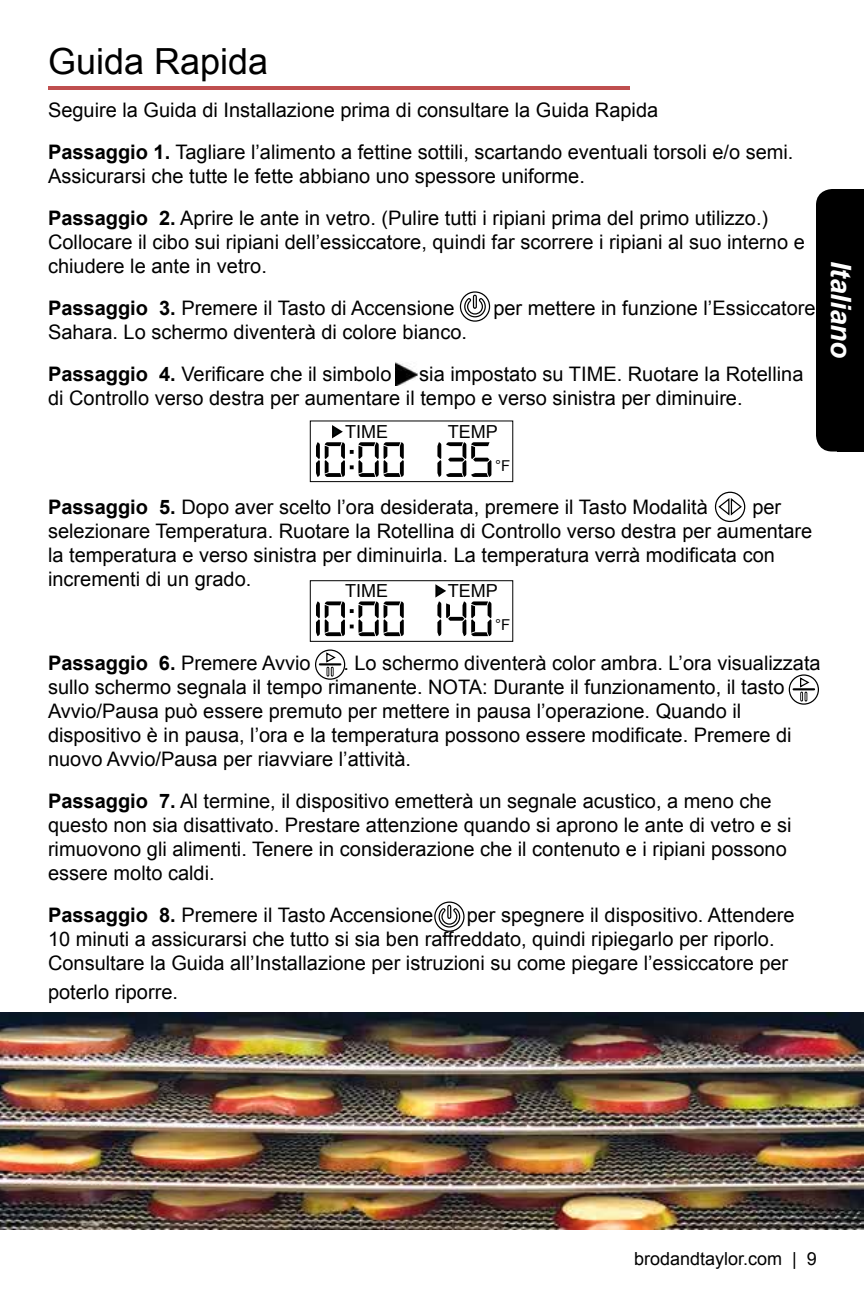
<style>
.page{position:relative;width:864px;height:1296px;background:#fff}
.page>*{position:absolute;margin:0;border:0;box-sizing:border-box;transform-origin:0 0}
.t1{font:53px "Digital 7";color:#000}
.t2{font:36px "Arial";color:#000}
.t3{font:italic 700 28px "Arial";color:#fff}
.t4{font:20px/24px "Arial";color:#000}
.t5{font:18px "Arial";color:#000}
.t6{font:15px "Arial";color:#000}
.s1{font-weight:700}
</style>
<div class="page">
<div style="left:816px;top:189px;width:43px;height:263px;background:#000;border-radius:16px"></div>
<div style="left:837px;top:189px;width:27px;height:263px;background:#000"></div>
<img style="left:396px;top:362px;width:22px;height:23px">
<hr style="left:48px;top:86px;width:582px;height:4px;background:#bf4f4f">
<img style="left:0;top:1012px;width:864px;height:217px">
<svg style="left:332px;top:425px;width:11px;height:14px"></svg>
<div style="left:310px;top:420px;width:203px;height:62px;border:1px solid #000"></div>
<div style="left:460px;top:291px;width:30px;height:31px;border:1px solid #000;border-radius:50%"></div>
<svg style="left:464px;top:297px;width:22px;height:21px"></svg>
<svg style="left:435px;top:584px;width:11px;height:14px"></svg>
<div style="left:310px;top:580px;width:203px;height:62px;border:1px solid #000"></div>
<div style="left:715px;top:492px;width:30px;height:30px;border:1px solid #000;border-radius:50%"></div>
<svg style="left:718px;top:497px;width:25px;height:20px"></svg>
<div style="left:434px;top:902px;width:31px;height:30px;border:1px solid #000;border-radius:50%"></div>
<svg style="left:438px;top:907px;width:23px;height:21px"></svg>
<div style="left:315px;top:649px;width:30px;height:31px;border:1px solid #000;border-radius:50%"></div>
<hr style="left:320px;top:663px;width:20px;height:2px;background:#000">
<svg style="left:326px;top:651px;width:10px;height:24px"></svg>
<div style="left:789px;top:674px;width:30px;height:31px;border:1px solid #000;border-radius:50%"></div>
<hr style="left:794px;top:688px;width:20px;height:2px;background:#000">
<svg style="left:799px;top:676px;width:11px;height:24px"></svg>
<h2 class="t2" style="left:48px;top:38px;width:222px">Guida Rapida</h2>
<p class="t4" style="left:48px;top:89px;width:747px;line-height:42px">Seguire la Guida di Installazione prima di consultare la Guida Rapida<br><span class="s1">Passaggio 1.</span> Tagliare l’alimento a fettine sottili, scartando eventuali torsoli e/o semi.</p>
<p class="t4" style="left:48px;top:155px;width:722px;line-height:42px">Assicurarsi che tutte le fette abbiano uno spessore uniforme.<br><span class="s1">Passaggio 2.</span> Aprire le ante in vetro. (Pulire tutti i ripiani prima del primo utilizzo.)</p>
<p class="t4" style="left:48px;top:230px;width:758px">Collocare il cibo sui ripiani dell’essiccatore, quindi far scorrere i ripiani al suo interno e chiudere le ante in vetro.</p>
<p class="t4" style="left:48px;top:296px;width:408px"><span class="s1">Passaggio 3.</span> Premere il Tasto di Accensione</p>
<p class="t4" style="left:493px;top:296px;width:324px">per mettere in funzione l’Essiccatore</p>
<p class="t4" style="left:48px;top:311px;width:421px;line-height:42px">Sahara. Lo schermo diventerà di colore bianco.<br><span class="s1">Passaggio 4.</span> Verificare che il simbolo</p>
<p class="t4" style="left:48px;top:362px;width:757px;text-indent:371px">sia impostato su TIME. Ruotare la Rotellina di Controllo verso destra per aumentare il tempo e verso sinistra per diminuire.</p>
<p class="t5" style="left:345px;top:420px;width:45px">TIME</p>
<p class="t5" style="left:448px;top:420px;width:52px">TEMP</p>
<h1 class="t1" style="left:314px;top:436px;width:182px">10:00 135</h1>
<p class="t6" style="left:495px;top:456px;width:17px">°F</p>
<p class="t4" style="left:48px;top:496px;width:661px"><span class="s1">Passaggio 5.</span> Dopo aver scelto l’ora desiderata, premere il Tasto Modalità</p>
<p class="t4" style="left:48px;top:496px;width:766px;text-indent:704px">per selezionare Temperatura. Ruotare la Rotellina di Controllo verso destra per aumentare la temperatura e verso sinistra per diminuirla. La temperatura verrà modificata con incrementi di un grado.</p>
<p class="t5" style="left:345px;top:579px;width:45px">TIME</p>
<p class="t5" style="left:448px;top:579px;width:52px">TEMP</p>
<h1 class="t1" style="left:314px;top:596px;width:182px">10:00 140</h1>
<p class="t6" style="left:495px;top:615px;width:17px">°F</p>
<p class="t4" style="left:48px;top:652px;width:774px;text-indent:295px">. Lo schermo diventerà color ambra. L’ora visualizzata sullo schermo segnala il tempo rimanente. NOTA: Durante il funzionamento, il tasto Avvio/Pausa può essere premuto per mettere in pausa l’operazione. Quando il dispositivo è in pausa, l’ora e la temperatura possono essere modificate. Premere di nuovo Avvio/Pausa per riavviare l’attività.</p>
<p class="t4" style="left:48px;top:790px;width:745px"><span class="s1">Passaggio 7.</span> Al termine, il dispositivo emetterà un segnale acustico, a meno che questo non sia disattivato. Prestare attenzione quando si aprono le ante di vetro e si rimuovono gli alimenti. Tenere in considerazione che il contenuto e i ripiani possono essere molto caldi.</p>
<p class="t4" style="left:48px;top:904px;width:387px"><span class="s1">Passaggio 8.</span> Premere il Tasto Accensione</p>
<p class="t4" style="left:48px;top:652px;width:264px"><span class="s1">Passaggio 6.</span> Premere Avvio</p>
<p class="t4" style="left:48px;top:904px;width:748px;text-indent:419px">per spegnere il dispositivo. Attendere<br>10 minuti a assicurarsi che tutto si sia ben raffreddato, quindi ripiegarlo per riporlo.<br>Consultare la Guida all’Installazione per istruzioni su come piegare l’essiccatore per</p>
<p class="t4" style="left:48px;top:980px;width:132px">poterlo riporre.</p>
<h3 class="t3" style="left:859px;top:261px;width:100px;rotate:90deg">Italiano</h3>
<p class="t5" style="left:634px;top:1247px;width:184px">brodandtaylor.com | 9</p>
</div>
